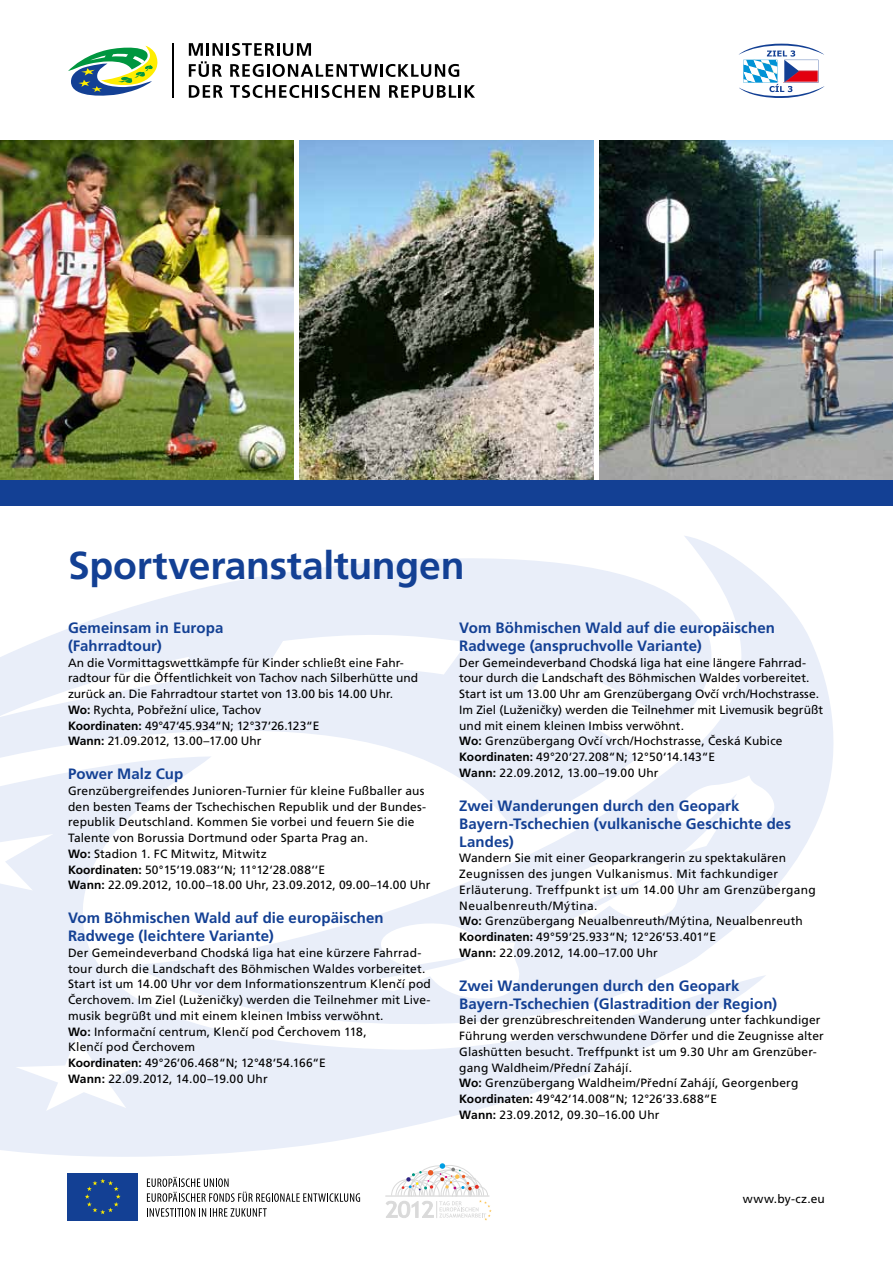
<style>
.page{position:relative;width:893px;height:1263px;background:#fff}
.page>*{position:absolute;margin:0;border:0;box-sizing:border-box;transform-origin:0 0}
.t1{font:700 39px "Frutiger CE";letter-spacing:-.005em;color:#134094}
.t2{font:700 15px/18px "Frutiger CE";letter-spacing:.005em;color:#134094}
.t3{font:12px/15.8px "Frutiger CE";letter-spacing:.01em;color:#000}
.s1{font-weight:700}
</style>
<div class="page">
<svg style="left:0;top:850px;width:685px;height:351px;fill:#e9eef9"></svg>
<svg style="left:129px;top:565px;width:705px;height:463px"></svg>
<svg style="left:0;top:536px;width:744px;height:314px;fill:#e9eef9"></svg>
<svg style="left:0;top:815px;width:54px;height:91px"></svg>
<svg style="left:15px;top:1037px;width:130px;height:74px"></svg>
<svg style="left:528px;top:664px;width:146px;height:94px"></svg>
<svg style="left:265px;top:632px;width:202px;height:42px"></svg>
<svg style="left:0;top:657px;width:189px;height:61px"></svg>
<svg style="left:343px;top:915px;width:181px;height:87px"></svg>
<svg style="left:545px;top:775px;width:232px;height:155px"></svg>
<hr style="left:385px;top:1195px;width:104px;height:2px;background:#dadada">
<svg style="left:386px;top:1163px;width:106px;height:57px"></svg>
<svg style="left:65px;top:1171px;width:75px;height:50px"></svg>
<div style="left:67px;top:1173px;width:71px;height:47px;background:#134094"></div>
<svg style="left:85px;top:1179px;width:36px;height:35px"></svg>
<svg style="left:147px;top:1177px;width:213px;height:25px"></svg>
<svg style="left:147px;top:1208px;width:120px;height:9px"></svg>
<hr style="left:172px;top:43px;width:2px;height:55px;background:#000">
<svg style="left:68px;top:46px;width:90px;height:50px"></svg>
<svg style="left:189px;top:43px;width:270px;height:34px"></svg>
<svg style="left:189px;top:85px;width:34px;height:13px"></svg>
<svg style="left:230px;top:85px;width:150px;height:13px"></svg>
<svg style="left:389px;top:85px;width:86px;height:13px"></svg>
<svg style="left:739px;top:44px;width:85px;height:54px"></svg>
<img style="left:600px;top:140px;width:293px;height:340px">
<img style="left:0;top:140px;width:293px;height:340px">
<img style="left:300px;top:140px;width:293px;height:340px">
<div style="left:0;top:480px;width:893px;height:26px;background:#134094"></div>
<h1 class="t1" style="left:68px;top:543px;width:398px">Sportveranstaltungen</h1>
<p class="t2" style="left:68px;top:619px;width:157px">Gemeinsam in Europa (Fahrradtour)</p>
<p class="t3" style="left:68px;top:654px;width:352px">An die Vormittagswettkämpfe für Kinder schließt eine Fahr&shy;radtour für die Öffentlichkeit von Tachov nach Silberhütte und zurück an. Die Fahrradtour startet von 13.00 bis 14.00 Uhr.<br><span class="s1">Wo:</span> Rychta, Pobřežní ulice, Tachov<br><span class="s1">Koordinaten:</span> 49°47‘45.934“N; 12°37‘26.123“E<br><span class="s1">Wann:</span> 21.09.2012, 13.00–17.00 Uhr</p>
<p class="t2" style="left:68px;top:765px;width:117px">Power Malz Cup</p>
<p class="t3" style="left:68px;top:783px;width:364px">Grenzübergreifendes Junioren-Turnier für kleine Fußballer aus den besten Teams der Tschechischen Republik und der Bundes&shy;republik Deutschland. Kommen Sie vorbei und feuern Sie die Talente von Borussia Dortmund oder Sparta Prag an.<br><span class="s1">Wo:</span> Stadion 1. FC Mitwitz, Mitwitz<br><span class="s1">Koordinaten:</span> 50°15‘19.083‘‘N; 11°12‘28.088‘‘E<br><span class="s1">Wann:</span> 22.09.2012, 10.00–18.00 Uhr, 23.09.2012, 09.00–14.00 Uhr</p>
<p class="t2" style="left:68px;top:909px;width:317px">Vom Böhmischen Wald auf die europäischen<br>Radwege (leichtere Variante)</p>
<p class="t3" style="left:68px;top:945px;width:364px">Der Gemeindeverband Chodská liga hat eine kürzere Fahrrad&shy;tour durch die Landschaft des Böhmischen Waldes vorbereitet.<br>Start ist um 14.00 Uhr vor dem Informationszentrum Klenčí pod Čerchovem. Im Ziel (Luženičky) werden die Teilnehmer mit Live&shy;musik begrüßt und mit einem kleinen Imbiss verwöhnt.<br><span class="s1">Wo:</span> Informační centrum, Klenčí pod Čerchovem 118,<br>Klenčí pod Čerchovem<br><span class="s1">Koordinaten:</span> 49°26‘06.468“N; 12°48‘54.166“E<br><span class="s1">Wann:</span> 22.09.2012, 14.00–19.00 Uhr</p>
<p class="t2" style="left:459px;top:619px;width:317px">Vom Böhmischen Wald auf die europäischen<br>Radwege (anspruchvolle Variante)</p>
<p class="t3" style="left:459px;top:654px;width:365px">Der Gemeindeverband Chodská liga hat eine längere Fahrrad&shy;tour durch die Landschaft des Böhmischen Waldes vorbereitet.<br>Start ist um 13.00 Uhr am Grenzübergang Ovčí vrch/Hochstrasse.<br>Im Ziel (Luženičky) werden die Teilnehmer mit Livemusik begrüßt und mit einem kleinen Imbiss verwöhnt.<br><span class="s1">Wo:</span> Grenzübergang Ovčí vrch/Hochstrasse, Česká Kubice <span class="s1">Koordinaten:</span> 49°20‘27.208“N; 12°50‘14.143“E<br><span class="s1">Wann:</span> 22.09.2012, 13.00–19.00 Uhr</p>
<p class="t2" style="left:459px;top:796px;width:333px">Zwei Wanderungen durch den Geopark<br>Bayern-Tschechien (vulkanische Geschichte des<br>Landes)</p>
<p class="t3" style="left:459px;top:850px;width:358px">Wandern Sie mit einer Geoparkrangerin zu spektakulären Zeugnissen des jungen Vulkanismus. Mit fachkundiger Erläuterung. Treffpunkt ist um 14.00 Uhr am Grenzübergang Neualbenreuth/Mýtina.<br><span class="s1">Wo:</span> Grenzübergang Neualbenreuth/Mýtina, Neualbenreuth <span class="s1">Koordinaten:</span> 49°59‘25.933“N; 12°26‘53.401“E<br><span class="s1">Wann:</span> 22.09.2012, 14.00–17.00 Uhr</p>
<p class="t2" style="left:459px;top:976px;width:319px">Zwei Wanderungen durch den Geopark<br>Bayern-Tschechien (Glastradition der Region)</p>
<p class="t3" style="left:459px;top:1012px;width:366px">Bei der grenzübreschreitenden Wanderung unter fachkundiger Führung werden verschwundene Dörfer und die Zeugnisse alter Glashütten besucht. Treffpunkt ist um 9.30 Uhr am Grenzüber&shy;gang Waldheim/Přední Zahájí.<br><span class="s1">Wo:</span> Grenzübergang Waldheim/Přední Zahájí, Georgenberg <span class="s1">Koordinaten:</span> 49°42‘14.008“N; 12°26‘33.688“E<br><span class="s1">Wann:</span> 23.09.2012, 09.30–16.00 Uhr</p>
<p class="t3" style="left:743px;top:1191px;width:84px">www.by-cz.eu</p>
</div>
